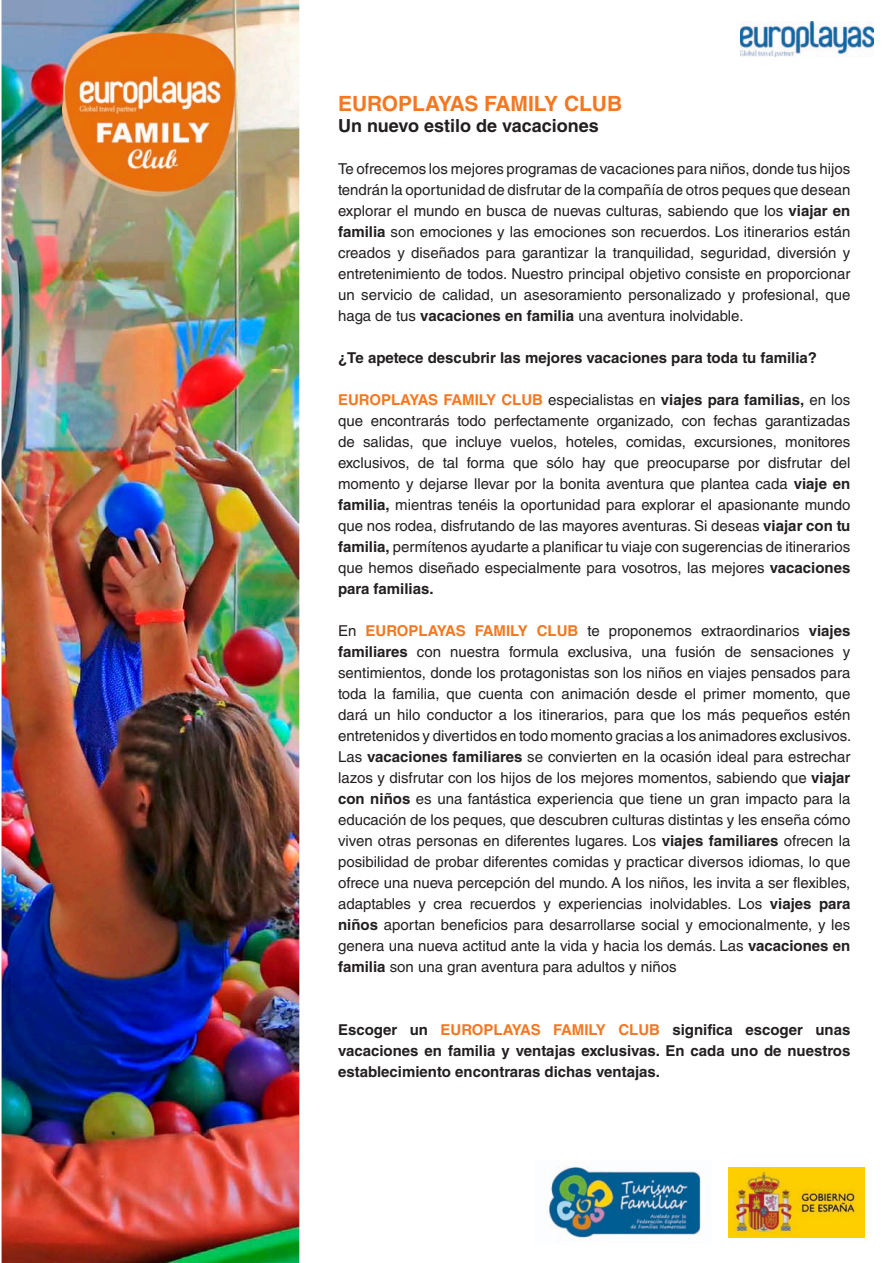
<style>
.page{position:relative;width:893px;height:1263px;background:#fff}
.page>*{position:absolute;margin:0;border:0;box-sizing:border-box;transform-origin:0 0}
.t1{font:700 21px "Helvetica LT Std";color:#f47721}
.t2{font:700 18px "Helvetica LT Std";color:#231f20}
.t3{font:15px/21px "Helvetica LT Std";color:#231f20;text-align:justify}
.t4{font:700 15px/21px "Helvetica LT Std";color:#231f20;text-align:justify}
.s1{font-weight:700}
.s2{font-weight:700;color:#f47721}
.s3{color:#f47721}
</style>
<div class="page">
<img style="left:2px;top:0;width:297px;height:1263px">
<img style="left:740px;top:22px;width:134px;height:35px">
<img style="left:63px;top:24px;width:174px;height:172px">
<img style="left:546px;top:1166px;width:155px;height:74px">
<img style="left:729px;top:1167px;width:135px;height:70px">
<h1 class="t1" style="left:338px;top:91px;width:286px">EUROPLAYAS FAMILY CLUB</h1>
<p class="t2" style="left:338px;top:114px;width:262px">Un nuevo estilo de vacaciones</p>
<p class="t3" style="left:338px;top:158px;width:514px">Te ofrecemos los mejores programas de vacaciones para niños, donde tus hijos tendrán la oportunidad de disfrutar de la compañía de otros peques que desean explorar el mundo en busca de nuevas culturas, sabiendo que los <span class="s1">viajar en familia</span> son emociones y las emociones son recuerdos. Los itinerarios están creados y diseñados para garantizar la tranquilidad, seguridad, diversión y entretenimiento de todos. Nuestro principal objetivo consiste en proporcionar un servicio de calidad, un asesoramiento personalizado y profesional, que haga de tus <span class="s1">vacaciones en familia</span> una aventura inolvidable.</p>
<p class="t4" style="left:338px;top:347px;width:480px">¿Te apetece descubrir las mejores vacaciones para toda tu familia?</p>
<p class="t3" style="left:338px;top:389px;width:514px"><span class="s2">EUROPLAYAS FAMILY CLUB</span> especialistas en <span class="s1">viajes para familias,</span> en los que encontrarás todo perfectamente organizado, con fechas garantizadas de salidas, que incluye vuelos, hoteles, comidas, excursiones, monitores exclusivos, de tal forma que sólo hay que preocuparse por disfrutar del momento y dejarse llevar por la bonita aventura que plantea cada <span class="s1">viaje en familia,</span> mientras tenéis la oportunidad para explorar el apasionante mundo que nos rodea, disfrutando de las mayores aventuras. Si deseas <span class="s1">viajar con tu familia,</span> permítenos ayudarte a planificar tu viaje con sugerencias de itinerarios que hemos diseñado especialmente para vosotros, las mejores <span class="s1">vacaciones para familias.</span></p>
<p class="t3" style="left:338px;top:620px;width:515px">En <span class="s2">EUROPLAYAS FAMILY CLUB</span> te proponemos extraordinarios <span class="s1">viajes familiares</span> con nuestra formula exclusiva, una fusión de sensaciones y sentimientos, donde los protagonistas son los niños en viajes pensados para toda la familia, que cuenta con animación desde el primer momento, que dará un hilo conductor a los itinerarios, para que los más pequeños estén entretenidos y divertidos en todo momento gracias a los animadores exclusivos.<br>Las <span class="s1">vacaciones familiares</span> se convierten en la ocasión ideal para estrechar lazos y disfrutar con los hijos de los mejores momentos, sabiendo que <span class="s1">viajar con niños</span> es una fantástica experiencia que tiene un gran impacto para la educación de los peques, que descubren culturas distintas y les enseña cómo viven otras personas en diferentes lugares. Los <span class="s1">viajes familiares</span> ofrecen la posibilidad de probar diferentes comidas y practicar diversos idiomas, lo que ofrece una nueva percepción del mundo. A los niños, les invita a ser flexibles, adaptables y crea recuerdos y experiencias inolvidables. Los <span class="s1">viajes para niños</span> aportan beneficios para desarrollarse social y emocionalmente, y les genera una nueva actitud ante la vida y hacia los demás. Las <span class="s1">vacaciones en familia</span> son una gran aventura para adultos y niños</p>
<p class="t4" style="left:338px;top:1019px;width:514px">Escoger un <span class="s3">EUROPLAYAS FAMILY CLUB</span> significa escoger unas vacaciones en familia y ventajas exclusivas. En cada uno de nuestros establecimiento encontraras dichas ventajas.</p>
</div>
